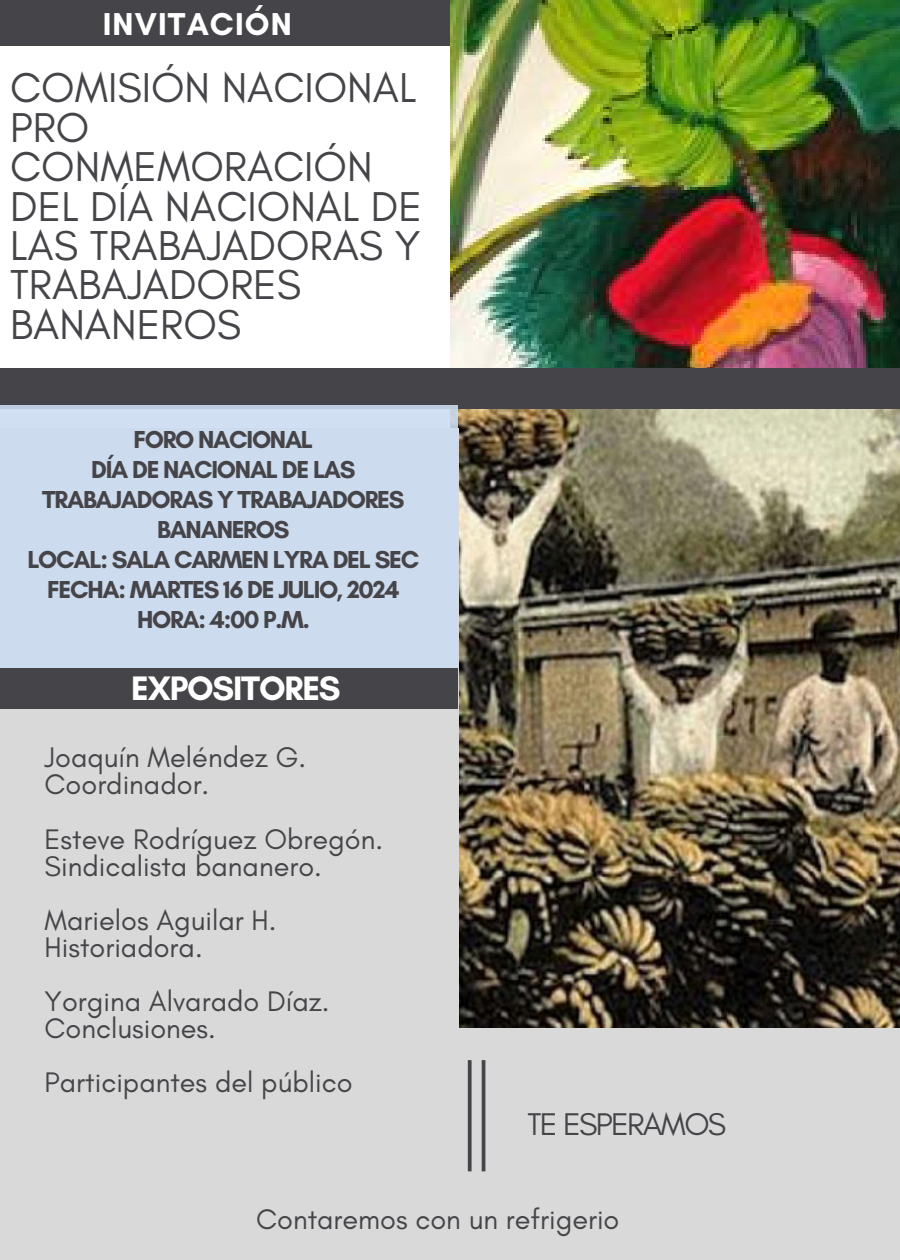
<style>
.page{position:relative;width:900px;height:1260px;background:#fff}
.page>*{position:absolute;margin:0;border:0;box-sizing:border-box;transform-origin:0 0}
.t1{font:42.5px/39.5px "Glacial Indifference";color:#454448}
.t2{font:700 34.5px "Glacial Indifference";letter-spacing:-.035em;color:#fff}
.t3{font:700 32.25px "Glacial Indifference";letter-spacing:.035em;color:#fff}
.t4{font:32px "Glacial Indifference";letter-spacing:-.05em;color:#454448}
.t5{font:28.75px/27px "Glacial Indifference";color:#454448}
.t6{font:700 25px/30px "Glacial Indifference";letter-spacing:-.05em;color:#454448;text-align:center}
</style>
<div class="page">
<img style="left:450px;top:0;width:450px;height:369px">
<img style="left:458px;top:409px;width:442px;height:619px">
<div style="left:0;top:428px;width:458px;height:832px;background:#d9d9d9"></div>
<div style="left:450px;top:1028px;width:450px;height:232px;background:#d9d9d9"></div>
<svg style="left:468px;top:1060px;width:4px;height:111px"></svg>
<hr style="left:482px;top:1060px;width:3px;height:111px;background:#454448">
<div style="left:0;top:369px;width:900px;height:40px;background:#454448"></div>
<div style="left:0;top:0;width:450px;height:46px;background:#454448"></div>
<div style="left:0;top:406px;width:458px;height:286px;background:#ccdcf1"></div>
<div style="left:0;top:668px;width:458px;height:41px;background:#454448"></div>
<p class="t3" style="left:103px;top:5px;width:191px">INVITACIÓN</p>
<h2 class="t1" style="left:10px;top:68px;width:413px">COMISIÓN NACIONAL<br>PRO<br>CONMEMORACIÓN<br>DEL DÍA NACIONAL DE<br>LAS TRABAJADORAS Y<br>TRABAJADORES<br>BANANEROS</h2>
<p class="t6" style="left:134px;top:424px;width:181px">FORO NACIONAL</p>
<p class="t6" style="left:42px;top:454px;width:364px">DÍA DE NACIONAL DE LAS<br>TRABAJADORAS Y TRABAJADORES<br>BANANEROS</p>
<p class="t6" style="left:27px;top:544px;width:394px">LOCAL: SALA CARMEN LYRA DEL SEC</p>
<p class="t6" style="left:47px;top:574px;width:354px">FECHA: MARTES 16 DE JULIO, 2024</p>
<h2 class="t6" style="left:137px;top:604px;width:174px">HORA: 4:00 P.M.</h2>
<h3 class="t2" style="left:131px;top:668px;width:211px">EXPOSITORES</h3>
<h4 class="t5" style="left:45px;top:744px;width:263px">Joaquín Meléndez G.<br>Coordinador.</h4>
<h4 class="t5" style="left:45px;top:825px;width:340px">Esteve Rodríguez Obregón.<br>Sindicalista bananero.</h4>
<h4 class="t5" style="left:45px;top:906px;width:233px">Marielos Aguilar H.<br>Historiadora.</h4>
<h4 class="t5" style="left:45px;top:987px;width:286px">Yorgina Alvarado Díaz.<br>Conclusiones.</h4>
<h4 class="t5" style="left:45px;top:1068px;width:309px">Participantes del público</h4>
<h1 class="t4" style="left:528px;top:1104px;width:200px">TE ESPERAMOS</h1>
<h4 class="t5" style="left:256px;top:1206px;width:365px">Contaremos con un refrigerio</h4>
</div>
